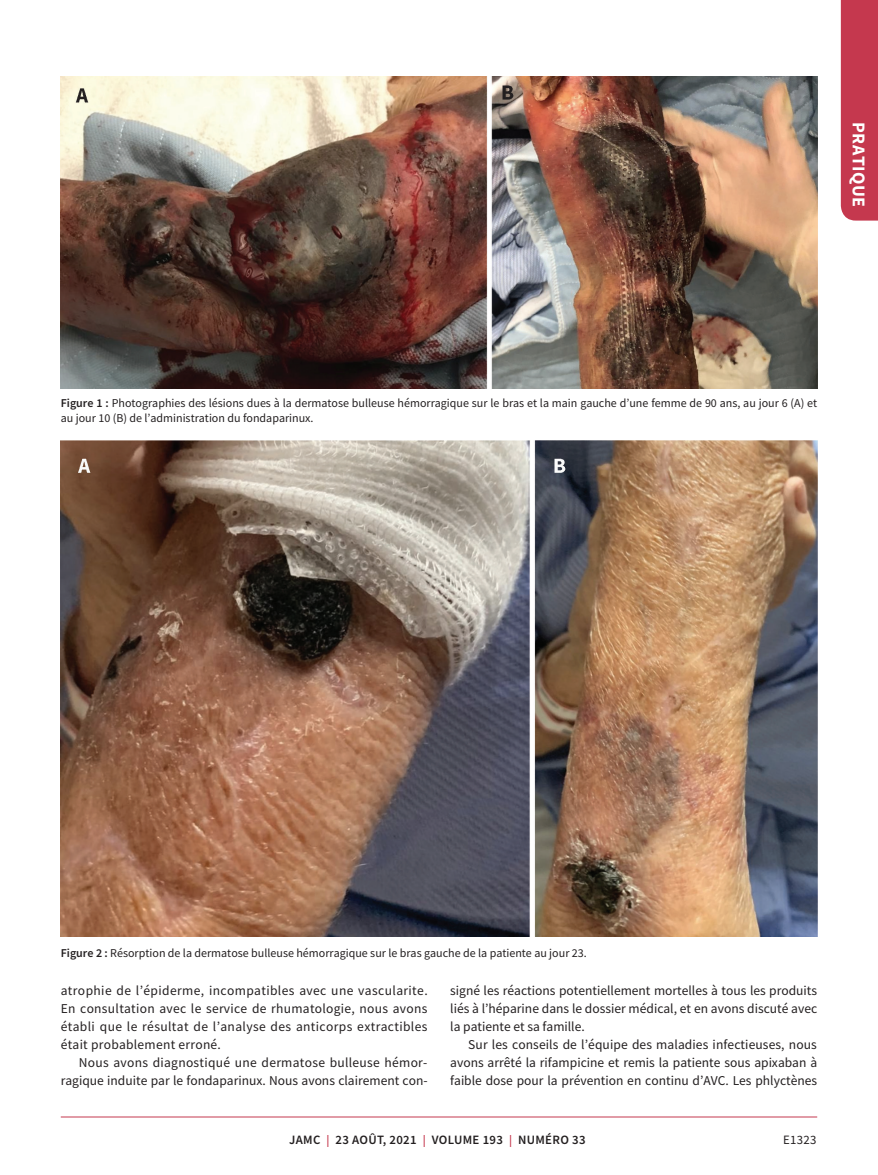
<style>
.page{position:relative;width:878px;height:1175px;background:#fff}
.page>*{position:absolute;margin:0;border:0;box-sizing:border-box;transform-origin:0 0}
.t1{font:700 18px "Source Sans Pro";letter-spacing:.025em;color:#fff}
.t2{font:13.5px/18px "Source Sans Pro";color:#231f20;text-align:justify}
.t3{font:600 12.75px "Source Sans Pro";letter-spacing:.025em;color:#231f20}
.t4{font:12.75px "Source Sans Pro";letter-spacing:.025em;color:#231f20}
.t5{font:12px/15px "Source Sans Pro";color:#231f20}
.s1{font-weight:600}
.s2{font-size:12px;color:#c5384e}
</style>
<div class="page">
<div style="left:840px;top:0;width:38px;height:220px;background:#c5384e"></div>
<hr style="left:61px;top:1116px;width:756px;height:1px;background:#c5384e">
<img style="left:61px;top:440px;width:756px;height:496px">
<img style="left:61px;top:76px;width:756px;height:312px">
<h1 class="t1" style="left:871px;top:122px;width:86px;rotate:90deg">PRATIQUE</h1>
<p class="t5" style="left:61px;top:395px;width:758px"><span class="s1">Figure 1 :</span> Photographies des lésions dues à la dermatose bulleuse hémorragique sur le bras et la main gauche d’une femme de 90 ans, au jour 6 (A) et au jour 10 (B) de l’administration du fondaparinux.</p>
<p class="t5" style="left:61px;top:945px;width:527px"><span class="s1">Figure 2 :</span> Résorption de la dermatose bulleuse hémorragique sur le bras gauche de la patiente au jour 23.</p>
<p class="t2" style="left:61px;top:981px;width:368px">atrophie de l’épiderme, incompatibles avec une vascularite.<br>En consultation avec le service de rhumatologie, nous avons établi que le résultat de l’analyse des anticorps extractibles était probablement erroné.</p>
<p class="t2" style="left:61px;top:1053px;width:368px;text-align:right">Nous avons diagnostiqué une dermatose bulleuse hémor&shy;ragique induite par le fondaparinux. Nous avons clairement con-</p>
<p class="t2" style="left:450px;top:981px;width:368px">signé les réactions potentiellement mortelles à tous les produits liés à l’héparine dans le dossier médical, et en avons discuté avec la patiente et sa famille.</p>
<p class="t2" style="left:450px;top:1035px;width:368px;text-indent:18px">Sur les conseils de l’équipe des maladies infectieuses, nous avons arrêté la rifampicine et remis la patiente sous apixaban à faible dose pour la prévention en continu d’AVC. Les phlyctènes</p>
<p class="t3" style="left:289px;top:1131px;width:298px">JAMC <span class="s2">|</span> 23 AOÛT, 2021 <span class="s2">|</span> VOLUME 193 <span class="s2">|</span> NUMÉRO 33</p>
<p class="t4" style="left:783px;top:1132px;width:35px">E1323</p>
</div>
